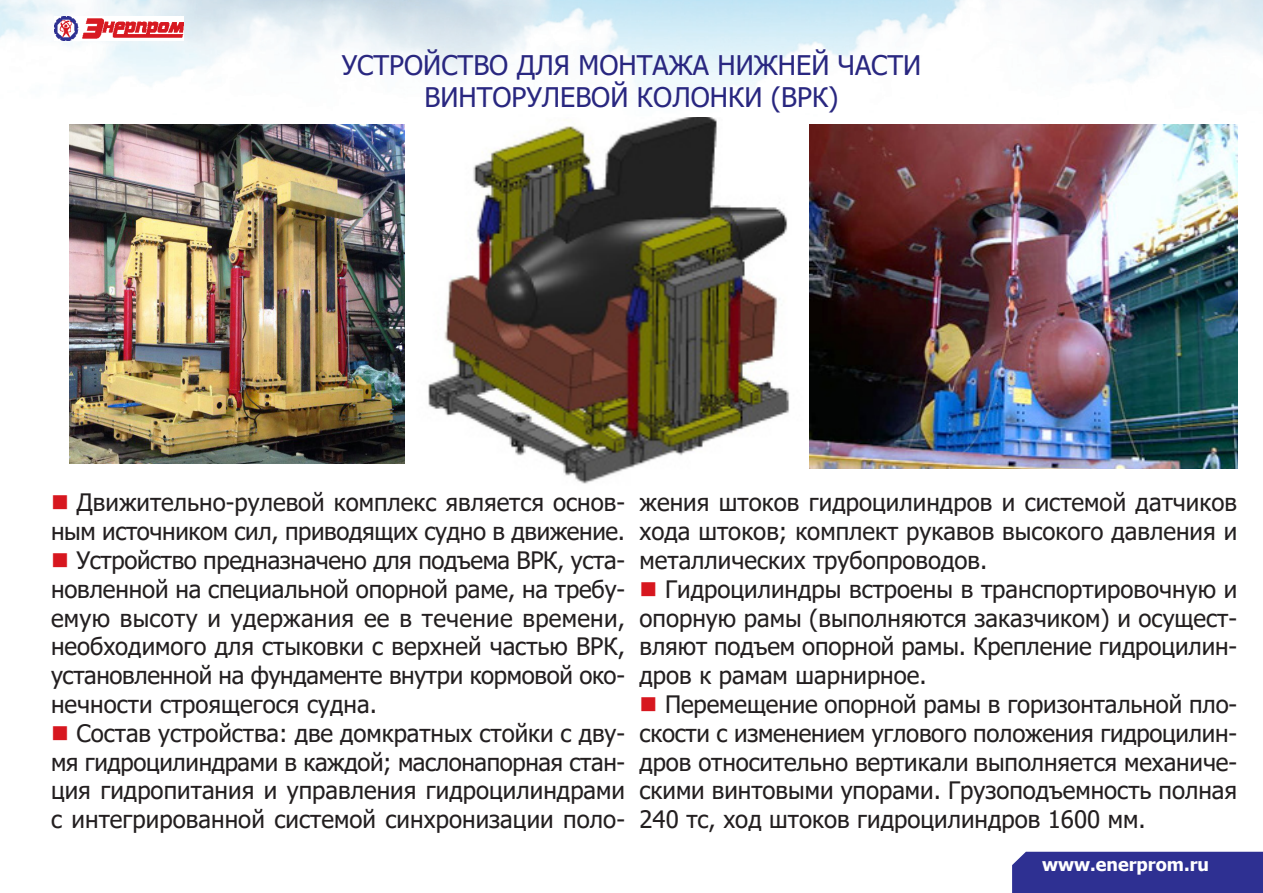
<style>
.page{position:relative;width:1263px;height:893px;background:#fff}
.page>*{position:absolute;margin:0;border:0;box-sizing:border-box;transform-origin:0 0}
.ЗАГОЛОВОК{font:27px/32.4px "Tahoma";color:#292780;text-align:center}
.t1{font:24px/28.8px "Tahoma";color:#231f20;text-align:justify}
.t2{font:700 18px "Tahoma";color:#fff}
</style>
<div class="page">
<div style="left:1012px;top:852px;width:251px;height:41px;background:#2e3092"></div>
<img style="left:1px;top:0;width:1262px;height:261px">
<img style="left:54px;top:16px;width:130px;height:25px">
<img style="left:404px;top:118px;width:471px;height:366px">
<img style="left:810px;top:124px;width:427px;height:345px">
<img style="left:70px;top:124px;width:334px;height:340px">
<p class="ЗАГОЛОВОК" style="left:342px;top:50px;width:581px">УСТРОЙСТВО ДЛЯ МОНТАЖА НИЖНЕЙ ЧАСТИ<br>ВИНТОРУЛЕВОЙ КОЛОНКИ (ВРК)</p>
<p class="t1" style="left:51px;top:490px;width:576px;text-align:right">Движительно-рулевой комплекс является основ&shy;ным источником сил, приводящих судно в движение.</p>
<p class="t1" style="left:51px;top:547px;width:576px;text-indent:26px">Устройство предназначено для подъема ВРК, уста&shy;новленной на специальной опорной раме, на требу&shy;емую высоту и удержания ее в течение времени, необходимого для стыковки с верхней частью ВРК, установленной на фундаменте внутри кормовой око&shy;нечности строящегося судна.</p>
<p class="t1" style="left:51px;top:720px;width:576px;text-indent:26px">Состав устройства: две домкратных стойки с дву&shy;мя гидроцилиндрами в каждой; маслонапорная стан&shy;ция гидропитания и управления гидроцилиндрами с интегрированной системой синхронизации поло-</p>
<p class="t1" style="left:639px;top:490px;width:599px">жения штоков гидроцилиндров и системой датчиков хода штоков; комплект рукавов высокого давления и металлических трубопроводов.</p>
<p class="t1" style="left:639px;top:576px;width:599px;text-indent:26px">Гидроцилиндры встроены в транспортировочную и опорную рамы (выполняются заказчиком) и осущест&shy;вляют подъем опорной рамы. Крепление гидроцилин&shy;дров к рамам шарнирное.</p>
<p class="t1" style="left:639px;top:691px;width:599px;text-indent:26px">Перемещение опорной рамы в горизонтальной пло&shy;скости с изменением углового положения гидроцилин&shy;дров относительно вертикали выполняется механиче&shy;скими винтовыми упорами. Грузоподъемность полная 240 тс, ход штоков гидроцилиндров 1600 мм.</p>
<p class="t2" style="left:1042px;top:851px;width:168px">www.enerprom.ru</p>
</div>
